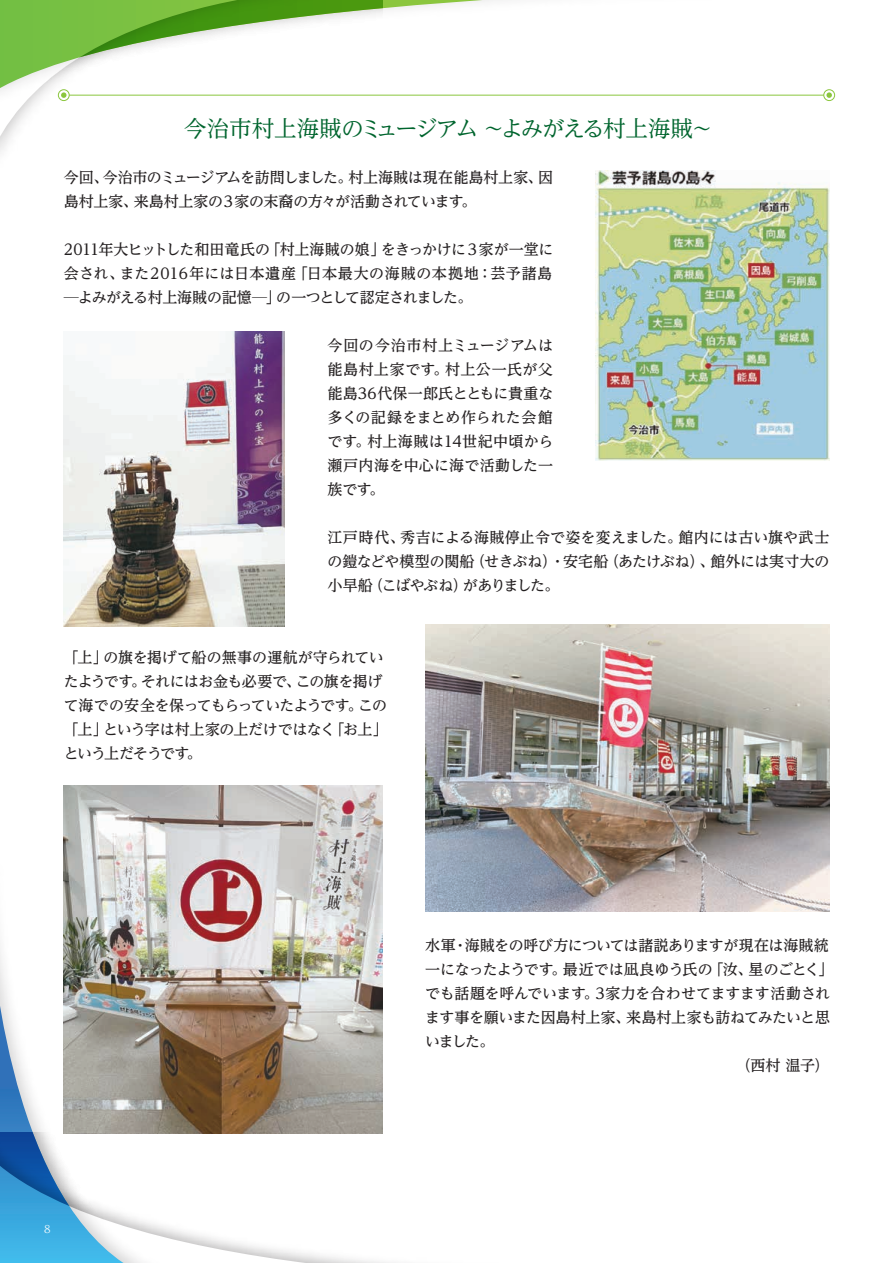
<style>
.page{position:relative;width:893px;height:1263px;background:#fff}
.page>*{position:absolute;margin:0;border:0;box-sizing:border-box;transform-origin:0 0}
.t1{font:22.5px "UD Reimin Pro";letter-spacing:-.05em;color:#00652e}
.t2{font:500 15px/24px "UD Reimin Pro";letter-spacing:-.025em;color:#231f20;text-align:justify}
.t3{font:500 15px "UD Reimin Pro";letter-spacing:-.005em;color:#231f20}
.t4{font:10.5px "UD Reimin Pro";color:#fff}
.s1{font-family:"Koz Go Pr 6 N";font-weight:400}
</style>
<div class="page">
<svg style="left:383px;top:0;width:425px;height:95px"></svg>
<img style="left:355px;top:0;width:28px;height:95px">
<svg style="left:0;top:0;width:355px;height:152px"></svg>
<svg style="left:0;top:893px;width:64px;height:239px"></svg>
<img style="left:0;top:1132px;width:383px;height:21px">
<svg style="left:0;top:1153px;width:389px;height:110px"></svg>
<hr style="left:64px;top:95px;width:765px;height:1px;background:#8bc63e">
<div style="left:823px;top:89px;width:12px;height:12px;border:1px solid #8bc63e;border-radius:50%"></div>
<svg style="left:826px;top:92px;width:6px;height:6px"></svg>
<svg style="left:58px;top:90px;width:11px;height:11px"></svg>
<div style="left:58px;top:89px;width:12px;height:12px;border:1px solid #8bc63e;border-radius:50%"></div>
<svg style="left:61px;top:92px;width:5px;height:6px"></svg>
<img style="left:595px;top:170px;width:234px;height:291px">
<img style="left:64px;top:331px;width:221px;height:295px">
<img style="left:64px;top:785px;width:319px;height:348px">
<img style="left:425px;top:624px;width:404px;height:287px">
<h1 class="t1" style="left:184px;top:110px;width:531px">今治市村上海賊のミュージアム ～よみがえる村上海賊～</h1>
<p class="t2" style="left:64px;top:165px;width:491px">今回、今治市のミュージアムを訪問しました。村上海賊は現在能島村上家、因島村上家、来島村上家の３家の末裔の方々が活動されています。</p>
<p class="t2" style="left:64px;top:237px;width:491px">2011年大ヒットした和田竜氏の「村上海賊の娘」をきっかけに３家が一堂に会され、また2016年には日本遺産「日本最大の海賊の本拠地：芸予諸島<span class="s1">―</span>よみがえる村上海賊の記憶<span class="s1">―</span>」の一つとして認定されました。</p>
<p class="t2" style="left:327px;top:333px;width:227px">今回の今治市村上ミュージアムは能島村上家です。村上公一氏が父能島36代保一郎氏とともに貴重な多くの記録をまとめ作られた会館です。村上海賊は14世紀中頃から瀬戸内海を中心に海で活動した一族です。</p>
<p class="t2" style="left:327px;top:525px;width:504px">江戸時代、秀吉による海賊停止令で姿を変えました。館内には古い旗や武士の鎧などや模型の関船（せきぶね）・安宅船（あたけぶね）、館外には実寸大の小早船（こばやぶね）がありました。</p>
<p class="t2" style="left:64px;top:645px;width:325px;text-align:left">「上」の旗を掲げて船の無事の運航が守られていたようです。それにはお金も必要で、この旗を掲げて海での安全を保ってもらっていたようです。この「上」という字は村上家の上だけではなく「お上」という上だそうです。</p>
<p class="t4" style="left:44px;top:1221px;width:8px">8</p>
<p class="t2" style="left:425px;top:933px;width:405px">水軍・海賊をの呼び方については諸説ありますが現在は海賊統</p>
<p class="t2" style="left:425px;top:957px;width:410px">一になったようです。最近では凪良ゆう氏の「汝、星のごとく」</p>
<p class="t3" style="left:425px;top:981px;width:406px">でも話題を呼んでいます。3家力を合わせてますます活動され</p>
<p class="t2" style="left:425px;top:1005px;width:406px">ます事を願いまた因島村上家、来島村上家も訪ねてみたいと思</p>
<p class="t2" style="left:425px;top:1029px;width:71px">いました。</p>
<p class="t2" style="left:736px;top:1053px;width:95px">（西村 温子）</p>
</div>
